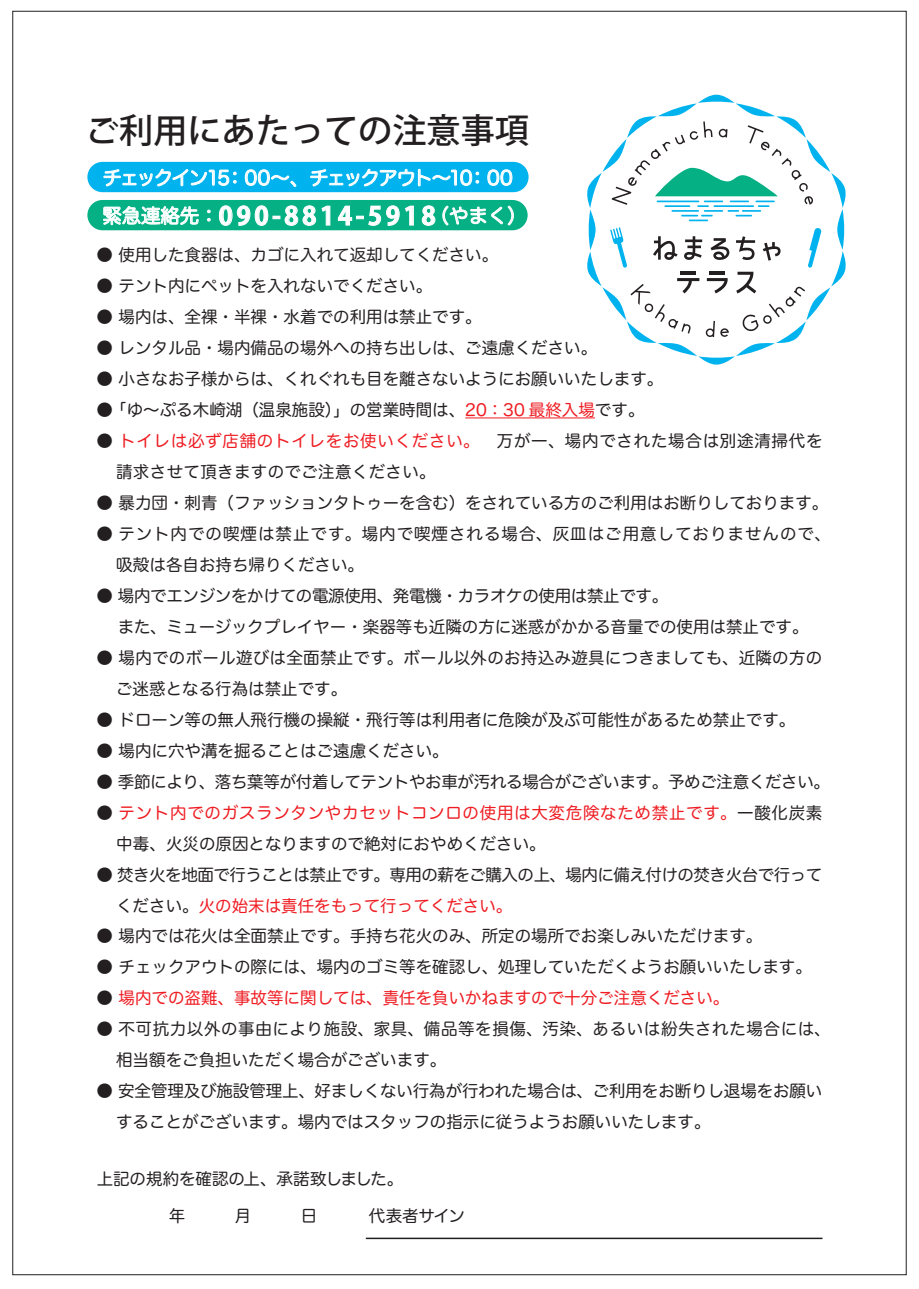
<style>
.page{position:relative;width:919px;height:1289px;background:#fff}
.page>*{position:absolute;margin:0;border:0;box-sizing:border-box;transform-origin:0 0}
.t1{font:500 34.2px "Koz Go Pr 6 N";color:#231f20}
.t2{font:700 25.05px "Koz Go Pr 6 N";letter-spacing:.14em;color:#fff}
.t3{font:19.35px "Hira Maru Pro W4";letter-spacing:-.095em;color:#fff}
.t4{font:16.5px/30.9px "Hira Maru Pro W4";color:#231f20}
.t5{font:16.5px/30.9px "Hira Maru Pro W4";letter-spacing:-.02em;color:#231f20}
.t6{font:16.5px/30.9px "Hira Maru Pro W4";letter-spacing:-.03em;color:#231f20}
.t7{font:16.5px/30.9px "Hira Maru Pro W4";letter-spacing:.04em;color:#ee1d23}
.t8{font:16.5px/30.9px "Hira Maru Pro W4";letter-spacing:.035em;color:#231f20}
.t9{font:16.5px/30.9px "Hira Maru Pro W4";letter-spacing:.045em;color:#231f20}
.t10{font:16.5px/30.9px "Hira Maru Pro W4";letter-spacing:.06em;color:#231f20}
.t11{font:16.5px "Hira Maru Pro W4";color:#ee1d23}
.s1{font-family:"Hira Maru Pro W4";font-weight:400;font-size:19.35px}
.s2{color:#ee1d23}
.s3{color:#231f20}
</style>
<div class="page">
<div style="left:87px;top:162px;width:441px;height:30px;background:#00b3ef;border-radius:15px"></div>
<div style="left:87px;top:200px;width:440px;height:30px;background:#05b085;border-radius:15px"></div>
<svg style="left:103px;top:206px;width:96px;height:20px"></svg>
<svg style="left:207px;top:210px;width:3px;height:11px"></svg>
<svg style="left:219px;top:205px;width:111px;height:21px"></svg>
<svg style="left:338px;top:205px;width:61px;height:21px"></svg>
<svg style="left:405px;top:206px;width:8px;height:19px"></svg>
<svg style="left:422px;top:205px;width:13px;height:21px"></svg>
<svg style="left:442px;top:205px;width:72px;height:20px"></svg>
<svg style="left:587px;top:95px;width:259px;height:269px"></svg>
<svg style="left:103px;top:168px;width:133px;height:18px"></svg>
<svg style="left:245px;top:169px;width:51px;height:18px"></svg>
<svg style="left:310px;top:168px;width:169px;height:18px"></svg>
<svg style="left:487px;top:169px;width:25px;height:17px"></svg>
<hr style="left:465px;top:417px;width:130px;height:1px;background:#ee1d23">
<hr style="left:366px;top:1237px;width:456px;height:2px;background:#231f20">
<h1 class="t1" style="left:85px;top:111px;width:445px">ご利用にあたっての注意事項</h1>
<p class="t3" style="left:102px;top:161px;width:412px">チェックイン15：00～、チェックアウト～10：00</p>
<h2 class="t2" style="left:102px;top:202px;width:425px"><span class="s1">緊急連絡先：</span>090-8814-5918<span class="s1">（やまく）</span></h2>
<p class="t4" style="left:96px;top:239px;width:403px">● 使用した食器は、カゴに入れて返却してください。</p>
<p class="t4" style="left:96px;top:270px;width:337px">● テント内にペットを入れないでください。</p>
<p class="t4" style="left:96px;top:301px;width:386px">● 場内は、全裸・半裸・水着での利用は禁止です。</p>
<p class="t4" style="left:96px;top:332px;width:502px">● レンタル品・場内備品の場外への持ち出しは、ご遠慮ください。</p>
<p class="t4" style="left:96px;top:362px;width:568px">● 小さなお子様からは、くれぐれも目を離さないようにお願いいたします。</p>
<p class="t4" style="left:96px;top:393px;width:549px">● 「ゆ～ぷる木崎湖（温泉施設）」の営業時間は、<span class="s2">20：30 最終入場</span>です。</p>
<p class="t9" style="left:116px;top:424px;width:707px;text-indent:-20px">● <span class="s2">トイレは必ず店舗のトイレをお使いください。　</span>万が一、場内でされた場合は別途清掃代を請求させて頂きますのでご注意ください。</p>
<p class="t4" style="left:96px;top:486px;width:733px">● 暴力団・刺青（ファッションタトゥーを含む）をされている方のご利用はお断りしております。</p>
<p class="t10" style="left:116px;top:517px;width:716px;text-indent:-20px">● テント内での喫煙は禁止です。場内で喫煙される場合、灰皿はご用意しておりませんので、吸殻は各自お持ち帰りください。</p>
<p class="t5" style="left:96px;top:579px;width:713px">● 場内でエンジンをかけての電源使用、発電機・カラオケの使用は禁止です。<br>　 また、ミュージックプレイヤー・楽器等も近隣の方に迷惑がかかる音量での使用は禁止です。</p>
<p class="t4" style="left:116px;top:641px;width:707px;text-indent:-20px">● 場内でのボール遊びは全面禁止です。ボール以外のお持込み遊具につきましても、近隣の方のご迷惑となる行為は禁止です。</p>
<p class="t4" style="left:96px;top:703px;width:700px">● ドローン等の無人飛行機の操縦・飛行等は利用者に危険が及ぶ可能性があるため禁止です。</p>
<p class="t4" style="left:96px;top:734px;width:353px">● 場内に穴や溝を掘ることはご遠慮ください。</p>
<p class="t5" style="left:96px;top:765px;width:735px">● 季節により、落ち葉等が付着してテントやお車が汚れる場合がございます。予めご注意ください。</p>
<p class="t7" style="left:116px;top:796px;width:707px;text-indent:-20px"><span class="s3">●</span> テント内でのガスランタンやカセットコンロの使用は大変危険なため禁止です。<span class="s3">一酸化炭素中毒、火災の原因となりますので絶対におやめください。</span></p>
<p class="t6" style="left:116px;top:857px;width:707px;text-indent:-20px">● 焚き火を地面で行うことは禁止です。専用の薪をご購入の上、場内に備え付けの焚き火台で行ってください。<span class="s2">火の始末は責任をもって行ってください。</span></p>
<p class="t4" style="left:96px;top:919px;width:667px">● 場内では花火は全面禁止です。手持ち花火のみ、所定の場所でお楽しみいただけます。</p>
<p class="t4" style="left:96px;top:950px;width:716px">● チェックアウトの際には、場内のゴミ等を確認し、処理していただくようお願いいたします。</p>
<p class="t11" style="left:96px;top:983px;width:634px"><span class="s3">●</span> 場内での盗難、事故等に関しては、責任を負いかねますので十分ご注意ください。</p>
<p class="t8" style="left:116px;top:1012px;width:716px;text-indent:-20px">● 不可抗力以外の事由により施設、家具、備品等を損傷、汚染、あるいは紛失された場合には、相当額をご負担いただく場合がございます。</p>
<p class="t4" style="left:116px;top:1074px;width:707px;text-indent:-20px">● 安全管理及び施設管理上、好ましくない行為が行われた場合は、ご利用をお断りし退場をお願いすることがございます。場内ではスタッフの指示に従うようお願いいたします。</p>
<p class="t5" style="left:97px;top:1162px;width:308px">上記の規約を確認の上、承諾致しました。</p>
<p class="t4" style="left:369px;top:1199px;width:98px">代表者サイン</p>
</div>
